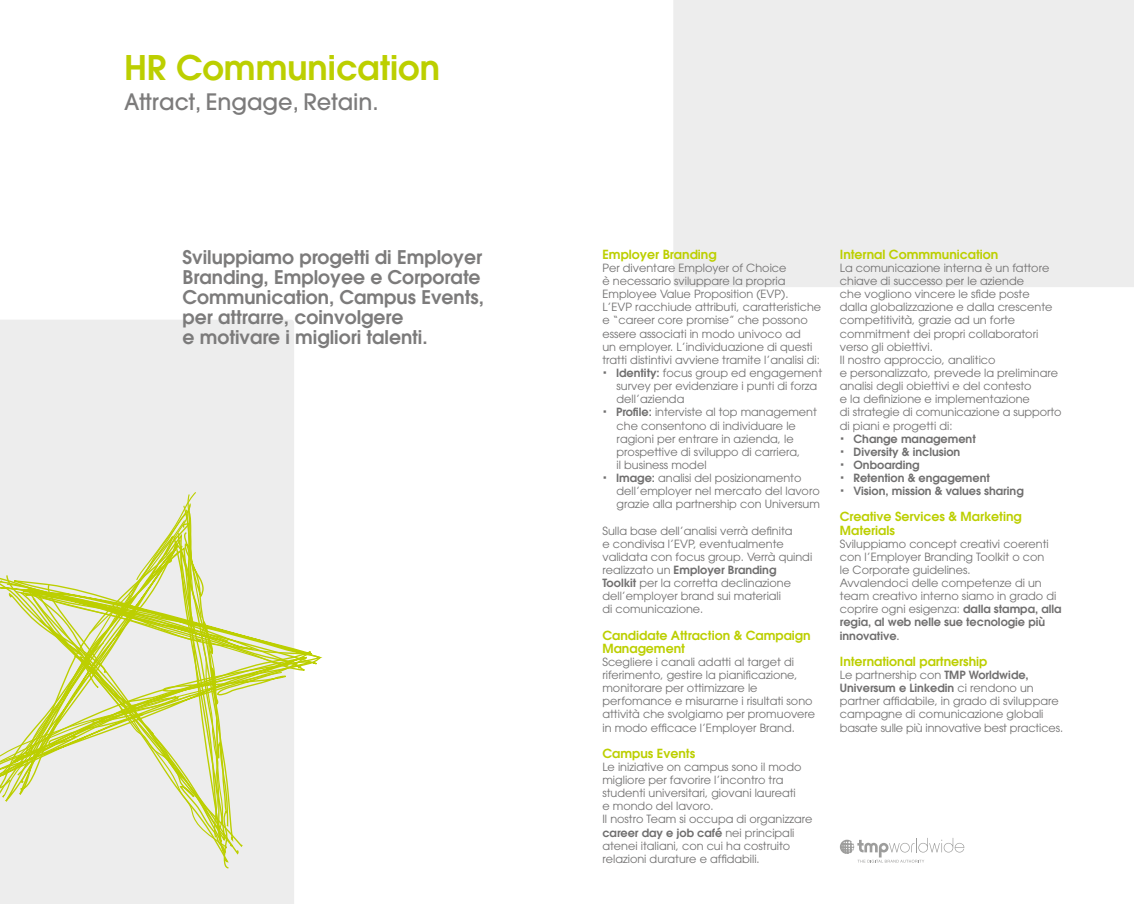
<style>
.page{position:relative;width:1134px;height:904px;background:#fff}
.page>*{position:absolute;margin:0;border:0;box-sizing:border-box;transform-origin:0 0}
.t1{font:600 33.75px "Avant Garde LT";color:#bccf00}
.t2{font:500 22.5px "Avant Garde LT";color:#7c7b7b}
.t3{font:600 18.75px/20px "Avant Garde LT";color:#7c7b7b}
.t4{font:600 12.5px/13.1px "Avant Garde LT";color:#bccf00}
.t5{font:11.25px/13.1px "Avant Garde LT";color:#706f6f}
.s1{font-weight:600;font-size:17.5px}
.s2{font-weight:600}
.s3{font-weight:500}
</style>
<div class="page">
<div style="left:673px;top:0;width:461px;height:287px;background:#ededed"></div>
<div style="left:0;top:320px;width:294px;height:584px;background:#ededed"></div>
<svg style="left:0;top:492px;width:317px;height:376px;background:#e6e9cb"></svg>
<svg style="left:840px;top:838px;width:124px;height:24px"></svg>
<h1 class="t1" style="left:124px;top:46px;width:317px">HR Communication</h1>
<h2 class="t2" style="left:124px;top:88px;width:256px">Attract, Engage, Retain.</h2>
<h3 class="t3" style="left:182px;top:246px;width:303px">Sviluppiamo progetti di Employer<br>Branding, Employee e Corporate<br>Communication, Campus Events, per attrarre, coinvolgere<br>e motivare i migliori talenti.</h3>
<p class="t4" style="left:602px;top:247px;width:116px">Employer Branding</p>
<p class="t5" style="left:602px;top:261px;width:186px">Per diventare Employer of Choice</p>
<p class="t5" style="left:602px;top:274px;width:184px">è necessario sviluppare la propria</p>
<p class="t5" style="left:602px;top:287px;width:188px">Employee Value Proposition (EVP).</p>
<p class="t5" style="left:602px;top:300px;width:220px">L’EVP racchiude attributi, caratteristiche</p>
<p class="t5" style="left:602px;top:314px;width:207px">e “career core promise” che possono</p>
<p class="t5" style="left:602px;top:327px;width:200px">essere associati in modo univoco ad</p>
<p class="t5" style="left:602px;top:340px;width:212px">un employer. L’individuazione di questi</p>
<p class="t5" style="left:602px;top:353px;width:219px">tratti distintivi avviene tramite l’analisi di:</p>
<p class="t5" style="left:602px;top:366px;width:221px"><span class="s1">·</span> <span class="s2">Identity:</span> focus group ed engagement</p>
<p class="t5" style="left:617px;top:379px;width:202px">survey per evidenziare i punti di forza</p>
<p class="t5" style="left:617px;top:392px;width:69px">dell’azienda</p>
<p class="t5" style="left:602px;top:405px;width:216px"><span class="s1">·</span> <span class="s2">Profile:</span> interviste al top management</p>
<p class="t5" style="left:617px;top:419px;width:181px">che consentono di individuare le</p>
<p class="t5" style="left:617px;top:432px;width:179px">ragioni per entrare in azienda, le</p>
<p class="t5" style="left:617px;top:445px;width:185px">prospettive di sviluppo di carriera,</p>
<p class="t5" style="left:617px;top:458px;width:91px">il business model</p>
<p class="t5" style="left:602px;top:471px;width:201px"><span class="s1">·</span> <span class="s2">Image:</span> analisi del posizionamento</p>
<p class="t5" style="left:617px;top:484px;width:205px">dell’employer nel mercato del lavoro</p>
<p class="t5" style="left:617px;top:497px;width:205px">grazie alla partnership con Universum</p>
<p class="t5" style="left:602px;top:524px;width:211px">Sulla base dell’analisi verrà definita<br>e condivisa l’EVP, eventualmente validata con focus group. Verrà quindi realizzato un <span class="s2">Employer Branding Toolkit</span> per la corretta declinazione dell’employer brand sui materiali<br>di comunicazione.</p>
<p class="t4" style="left:602px;top:628px;width:210px">Candidate Attraction &amp; Campaign<br>Management</p>
<p class="t5" style="left:602px;top:655px;width:214px">Scegliere i canali adatti al target di riferimento, gestire la pianificazione, monitorare per ottimizzare le perfomance e misurarne i risultati sono attività che svolgiamo per promuovere in modo efficace l’Employer Brand.</p>
<p class="t4" style="left:602px;top:746px;width:94px">Campus Events</p>
<p class="t5" style="left:602px;top:760px;width:212px">Le iniziative on campus sono il modo migliore per favorire l’incontro tra studenti universitari, giovani laureati<br>e mondo del lavoro.<br>Il nostro Team si occupa di organizzare <span class="s2">career day e job café</span> nei principali atenei italiani, con cui ha costruito relazioni durature e affidabili.</p>
<p class="t4" style="left:840px;top:247px;width:160px">Internal Commmunication</p>
<p class="t5" style="left:840px;top:261px;width:223px">La comunicazione interna è un fattore chiave di successo per le aziende<br>che vogliono vincere le sfide poste<br>dalla globalizzazione e dalla crescente competitività, grazie ad un forte commitment dei propri collaboratori verso gli obiettivi.<br>Il nostro approccio, analitico<br>e personalizzato, prevede la preliminare analisi degli obiettivi e del contesto<br>e la definizione e implementazione<br>di strategie di comunicazione a supporto di piani e progetti di:<br><span class="s1">·</span> <span class="s2">Change management<br></span><span class="s1">·</span> <span class="s2">Diversity &amp; inclusion<br></span><span class="s1">·</span> <span class="s2">Onboarding<br></span><span class="s1">·</span> <span class="s2">Retention &amp; engagement<br></span><span class="s1">·</span> <span class="s2">Vision, mission &amp; values sharing</span></p>
<p class="t4" style="left:840px;top:510px;width:183px">Creative Services &amp; Marketing<br>Materials</p>
<p class="t5" style="left:840px;top:537px;width:223px">Sviluppiamo concept creativi coerenti con l’Employer Branding Toolkit o con<br>le Corporate guidelines.<br>Avvalendoci delle competenze di un team creativo interno siamo in grado di coprire ogni esigenza: <span class="s2">dalla stampa, alla regia, al web nelle sue tecnologie più innovative</span><span class="s3">.</span></p>
<p class="t4" style="left:840px;top:654px;width:149px">International partnership</p>
<p class="t5" style="left:840px;top:668px;width:225px">Le partnership con <span class="s2">TMP Worldwide, Universum e Linkedin</span> ci rendono un partner affidabile, in grado di sviluppare campagne di comunicazione globali basate sulle più innovative best practices.</p>
</div>
